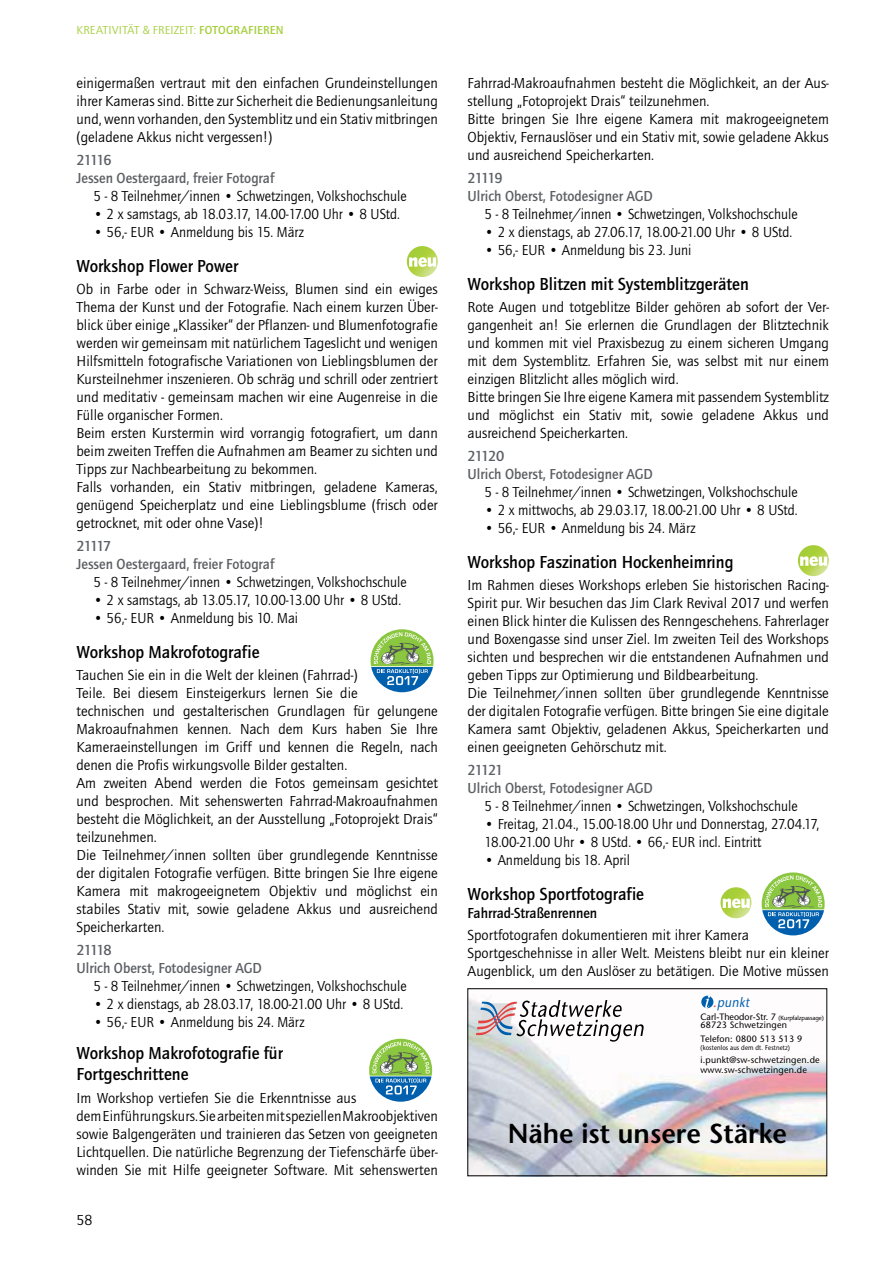
<style>
.page{position:relative;width:893px;height:1263px;background:#fff}
.page>*{position:absolute;margin:0;border:0;box-sizing:border-box;transform-origin:0 0}
.t1{font:600 27.45px "Stone Sans";color:#000}
.t2{font:700 18px/21.6px "Quay Itc T";color:#000;scale:.95 1}
.t3{font:15px/18px "Quay Itc T";color:#000}
.t4{font:15px/18px "Quay Itc T";color:#000;scale:.95 1}
.t5{font:700 15px/18px "Quay Itc T";color:#5c5f64}
.t6{font:700 15px "Quay Itc T";color:#000;scale:.95 1}
.t7{font:italic 13.65px "Stone Sans";color:#0060ae;scale:.86 1}
.t8{font:12px "Quay Itc T";letter-spacing:.01em;color:#a4ce39}
.t9{font:9.15px/8.6px "Stone Sans";letter-spacing:.02em;color:#000}
.t10{font:6.9px "Stone Sans";letter-spacing:.02em;color:#000;scale:.87 1}
.s1{font-weight:700}
.s2{color:#e34441}
.s3{font-size:6.15px}
</style>
<div class="page">
<svg style="left:371px;top:629px;width:62px;height:63px"></svg>
<img style="left:407px;top:246px;width:31px;height:31px;border-radius:50%">
<svg style="left:409px;top:257px;width:27px;height:10px"></svg>
<img style="left:470px;top:996px;width:355px;height:178px">
<svg style="left:476px;top:1000px;width:168px;height:42px"></svg>
<div style="left:701px;top:996px;width:12px;height:12px;background:#0060ae;border-radius:50%"></div>
<svg style="left:705px;top:995px;width:5px;height:13px"></svg>
<img style="left:798px;top:545px;width:31px;height:31px;border-radius:50%">
<svg style="left:800px;top:556px;width:27px;height:10px"></svg>
<img style="left:720px;top:887px;width:31px;height:31px;border-radius:50%">
<svg style="left:723px;top:899px;width:27px;height:9px"></svg>
<svg style="left:369px;top:1039px;width:63px;height:63px"></svg>
<svg style="left:762px;top:872px;width:62px;height:63px"></svg>
<p class="t8" style="left:77px;top:25px;width:209px">KREATIVITÄT &amp; FREIZEIT: <span class="s1">FOTOGRAFIEREN</span></p>
<p class="t3" style="left:76px;top:76px;width:363px;text-align:justify">einigermaßen vertraut mit den einfachen Grundeinstellungen ihrer Kameras sind. Bitte zur Sicherheit die Bedienungsanleitung und, wenn vorhanden, den Systemblitz und ein Stativ mitbringen (geladene Akkus nicht vergessen!)</p>
<p class="t5" style="left:76px;top:152px;width:199px">21116<br>Jessen Oestergaard, freier Fotograf</p>
<p class="t4" style="left:94px;top:188px;width:331px">5 - 8 Teilnehmer/innen • Schwetzingen, Volkshochschule</p>
<p class="t4" style="left:94px;top:206px;width:324px">• 2 x samstags, ab 18.03.17, 14.00-17.00 Uhr • 8 UStd.</p>
<p class="t4" style="left:94px;top:224px;width:223px">• 56,- EUR • Anmeldung bis 15. März</p>
<p class="t2" style="left:77px;top:256px;width:172px">Workshop Flower Power</p>
<p class="t3" style="left:77px;top:282px;width:363px">Ob in Farbe oder in Schwarz-Weiss, Blumen sind ein ewiges The ma der Kunst und der Fotografie. Nach einem kurzen Über&shy;blick über einige „Klassiker“ der Pflanzen- und Blumen fotografie werden wir gemeinsam mit natürlichem Tageslicht und wenigen Hilfsmitteln fotografische Variationen von Lieb lingsblumen der Kursteilnehmer inszenieren. Ob schräg und schrill oder zentriert und meditativ - gemeinsam machen wir eine Augenreise in die Fülle organischer Formen.<br>Beim ersten Kurstermin wird vorrangig fotografiert, um dann beim zweiten Treffen die Aufnahmen am Beamer zu sichten und Tipps zur Nachbearbeitung zu bekommen.<br>Falls vorhanden, ein Stativ mitbringen, geladene Kameras, genügend Speicherplatz und eine Lieblingsblume (frisch oder getrocknet, mit oder ohne Vase)!</p>
<p class="t5" style="left:77px;top:538px;width:199px">21117<br>Jessen Oestergaard, freier Fotograf</p>
<p class="t4" style="left:94px;top:574px;width:331px">5 - 8 Teilnehmer/innen • Schwetzingen, Volkshochschule</p>
<p class="t4" style="left:94px;top:592px;width:325px">• 2 x samstags, ab 13.05.17, 10.00-13.00 Uhr • 8 UStd.</p>
<p class="t4" style="left:94px;top:610px;width:217px">• 56,- EUR • Anmeldung bis 10. Mai</p>
<p class="t2" style="left:77px;top:642px;width:194px">Workshop Makrofotografie</p>
<p class="t3" style="left:77px;top:667px;width:363px">Tauchen Sie ein in die Welt der kleinen (Fahrrad-)<br>Teile. Bei diesem Einsteigerkurs lernen Sie die<br>technischen und gestalterischen Grundlagen für gelungene Makroaufnahmen kennen. Nach dem Kurs ha ben Sie Ihre Kameraeinstellungen im Griff und kennen die Re geln, nach denen die Profis wirkungsvolle Bilder gestalten.<br>Am zweiten Abend werden die Fotos gemeinsam gesichtet und besprochen. Mit sehenswerten Fahrrad-Makroaufnahmen besteht die Möglichkeit, an der Ausstellung „Fotoprojekt Drais“ teilzunehmen.<br>Die Teilnehmer/innen sollten über grundlegende Kenntnisse der digitalen Fotografie verfügen. Bitte bringen Sie Ihre eigene Kamera mit makrogeeignetem Objektiv und möglichst ein stabiles Stativ mit, sowie geladene Akkus und ausreichend Speicherkarten.</p>
<p class="t5" style="left:77px;top:941px;width:187px">21118<br>Ulrich Oberst, Fotodesigner AGD</p>
<p class="t4" style="left:94px;top:978px;width:331px">5 - 8 Teilnehmer/innen • Schwetzingen, Volkshochschule</p>
<p class="t4" style="left:94px;top:996px;width:327px">• 2 x dienstags, ab 28.03.17, 18.00-21.00 Uhr • 8 UStd.</p>
<p class="t4" style="left:94px;top:1014px;width:223px">• 56,- EUR • Anmeldung bis 24. März</p>
<p class="t2" style="left:77px;top:1043px;width:219px">Workshop Makrofotografie für<br>Fortgeschrittene</p>
<p class="t3" style="left:77px;top:1090px;width:363px">Im Workshop vertiefen Sie die Erkenntnisse aus<br>dem Ein füh rungskurs. Sie arbeiten mit spe ziellen Makroobjektiven sowie Bal gengeräten und trainieren das Setzen von geeigneten Licht quellen. Die na türliche Begrenzung der Tiefenschärfe über&shy;winden Sie mit Hilfe geeigneter Software. Mit sehenswerten</p>
<p class="t3" style="left:77px;top:1212px;width:17px">58</p>
<p class="t3" style="left:468px;top:76px;width:363px">Fahrrad-Makro aufnahmen besteht die Möglichkeit, an der Aus&shy;stellung „Fotoprojekt Drais“ teilzunehmen.<br>Bitte bringen Sie Ihre eigene Kamera mit makrogeeignetem Objektiv, Fernauslöser und ein Stativ mit, sowie geladene Akkus und ausreichend Speicherkarten.</p>
<p class="t5" style="left:468px;top:170px;width:187px">21119<br>Ulrich Oberst, Fotodesigner AGD</p>
<p class="t4" style="left:485px;top:206px;width:331px">5 - 8 Teilnehmer/innen • Schwetzingen, Volkshochschule</p>
<p class="t4" style="left:485px;top:224px;width:325px">• 2 x dienstags, ab 27.06.17, 18.00-21.00 Uhr • 8 UStd.</p>
<p class="t4" style="left:485px;top:242px;width:219px">• 56,- EUR • Anmeldung bis 23. Juni</p>
<p class="t2" style="left:468px;top:274px;width:298px">Workshop Blitzen mit Systemblitzgeräten</p>
<p class="t3" style="left:468px;top:300px;width:363px">Rote Augen und totgeblitze Bilder gehören ab sofort der Ver&shy;gangenheit an! Sie erlernen die Grundlagen der Blitztechnik und kommen mit viel Praxisbezug zu einem sicheren Umgang mit dem Systemblitz. Erfahren Sie, was selbst mit nur einem einzigen Blitzlicht alles möglich wird.<br>Bitte bringen Sie Ihre eigene Kamera mit passendem Systemblitz und möglichst ein Stativ mit, sowie geladene Akkus und ausreichend Speicherkarten.</p>
<p class="t5" style="left:468px;top:448px;width:187px">21120<br>Ulrich Oberst, Fotodesigner AGD</p>
<p class="t4" style="left:485px;top:484px;width:331px">5 - 8 Teilnehmer/innen • Schwetzingen, Volkshochschule</p>
<p class="t4" style="left:485px;top:502px;width:331px">• 2 x mittwochs, ab 29.03.17, 18.00-21.00 Uhr • 8 UStd.</p>
<p class="t4" style="left:485px;top:520px;width:223px">• 56,- EUR • Anmeldung bis 24. März</p>
<p class="t2" style="left:468px;top:552px;width:281px">Workshop Faszination Hockenheimring</p>
<p class="t3" style="left:468px;top:578px;width:363px">Im Rahmen dieses Workshops erleben Sie historischen Racing-Spirit pur. Wir besuchen das Jim Clark Revival 2017 und werfen einen Blick hinter die Kulissen des Renngeschehens. Fahrerlager und Boxengasse sind unser Ziel. Im zweiten Teil des Workshops sichten und besprechen wir die entstandenen Aufnahmen und geben Tipps zur Optimierung und Bildbearbeitung.<br>Die Teilnehmer/innen sollten über grundlegende Kenntnisse der digitalen Fotografie verfügen. Bitte bringen Sie eine digitale Kamera samt Objektiv, geladenen Akkus, Speicherkarten und einen geeigneten Gehörschutz mit.</p>
<p class="t5" style="left:468px;top:762px;width:187px">21121<br>Ulrich Oberst, Fotodesigner AGD</p>
<p class="t4" style="left:485px;top:798px;width:331px">5 - 8 Teilnehmer/innen • Schwetzingen, Volkshochschule</p>
<p class="t4" style="left:485px;top:816px;width:354px">• Freitag, 21.04., 15.00-18.00 Uhr und Donnerstag, 27.04.17,<br>18.00-21.00 Uhr • 8 UStd. • 66,- EUR incl. Eintritt</p>
<p class="t4" style="left:485px;top:852px;width:155px">• Anmeldung bis 18. April</p>
<p class="t2" style="left:468px;top:884px;width:187px">Workshop Sportfotografie</p>
<p class="t6" style="left:468px;top:907px;width:138px">Fahrrad-Straßenrennen</p>
<p class="t3" style="left:468px;top:927px;width:363px">Sportfotografen dokumentieren mit ihrer Kamera<br>Sport ge schehnisse in aller Welt. Meistens bleibt nur ein kleiner<br>Au gen blick, um den Auslöser zu betätigen. Die Motive müssen</p>
<p class="t7" style="left:713px;top:997px;width:46px"><span class="s2">.</span>punkt</p>
<p class="t9" style="left:700px;top:1013px;width:125px">Carl-Theodor-Str. 7 <span class="s3">(Kurpfalzpassage)<br></span>68723 Schwetzingen</p>
<p class="t9" style="left:700px;top:1035px;width:103px">Telefon: 0800 513 513 9</p>
<p class="t10" style="left:700px;top:1045px;width:104px">(kostenlos aus dem dt. Festnetz)</p>
<p class="t9" style="left:700px;top:1056px;width:121px;line-height:9.9px">i.punkt@sw-schwetzingen.de www.sw-schwetzingen.de</p>
<h1 class="t1" style="left:508px;top:1123px;width:281px">Nähe ist unsere Stärke</h1>
</div>
